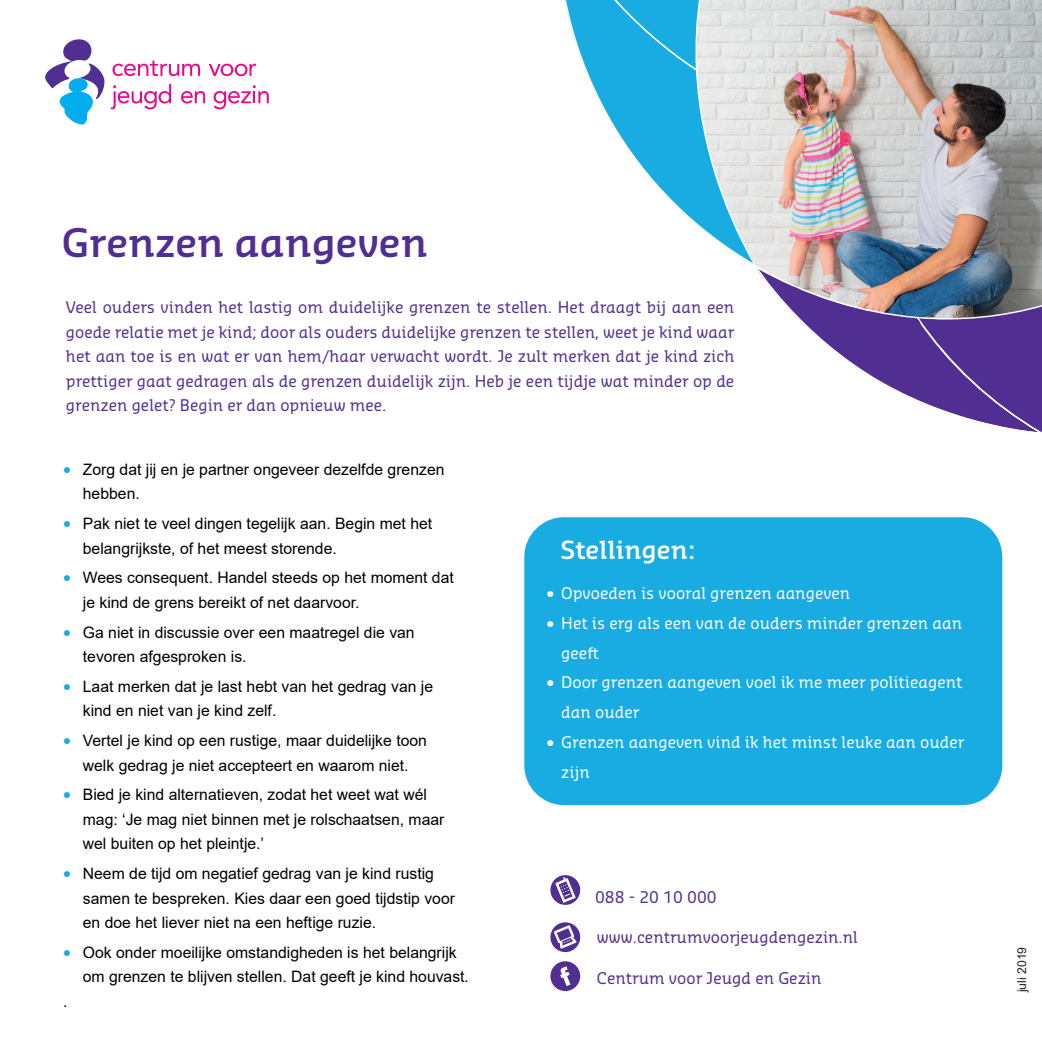
<style>
.page{position:relative;width:1042px;height:1042px;background:#fff}
.page>*{position:absolute;margin:0;border:0;box-sizing:border-box;transform-origin:0 0}
.titel{font:600 38.5px "Sansa Slab Pro";color:#502e92}
.stellingen{font:600 24.5px "Sansa Slab Pro";color:#fff}
.body_met_opsomming{font:15.75px/24.5px "Arial";color:#000001}
.inleiding_roze{font:15.75px/24.5px "Sansa Slab Pro";color:#502e92;text-align:justify}
.opsomming_wit{font:15.75px/29.8px "Sansa Slab Pro";color:#fff}
.contacit{font:15.75px "Sansa Slab Pro";color:#502e92}
.t1{font:12.25px "Arial";color:#231f20}
.s1{font-family:"Sansa Slab Pro";color:#18ace3}
</style>
<div class="page">
<img style="left:564px;top:0;width:478px;height:432px">
<svg style="left:111px;top:84px;width:60px;height:25px"></svg>
<svg style="left:181px;top:91px;width:24px;height:12px"></svg>
<svg style="left:214px;top:85px;width:55px;height:24px"></svg>
<svg style="left:112px;top:61px;width:88px;height:15px"></svg>
<svg style="left:209px;top:64px;width:47px;height:12px"></svg>
<svg style="left:45px;top:39px;width:59px;height:85px"></svg>
<div style="left:524px;top:517px;width:478px;height:288px;background:#18ace3;border-radius:40px"></div>
<svg style="left:550px;top:875px;width:31px;height:30px"></svg>
<svg style="left:550px;top:922px;width:31px;height:31px"></svg>
<svg style="left:550px;top:961px;width:30px;height:30px"></svg>
<h1 class="titel" style="left:62px;top:217px;width:367px">Grenzen aangeven</h1>
<h2 class="inleiding_roze" style="left:66px;top:295px;width:670px">Veel ouders vinden het lastig om duidelijke grenzen te stellen. Het draagt bij aan een goede relatie met je kind; door als ouders duidelijke grenzen te stellen, weet je kind waar het aan toe is en wat er van hem/haar verwacht wordt. Je zult merken dat je kind zich prettiger gaat gedragen als de grenzen duidelijk zijn. Heb je een tijdje wat minder op de grenzen gelet? Begin er dan opnieuw mee.</h2>
<p class="body_met_opsomming" style="left:83px;top:457px;width:363px;text-indent:-20px"><span class="s1">•</span> Zorg dat jij en je partner ongeveer dezelfde grenzen hebben.</p>
<p class="body_met_opsomming" style="left:83px;top:511px;width:351px;text-indent:-20px"><span class="s1">•</span> Pak niet te veel dingen tegelijk aan. Begin met het belangrijkste, of het meest storende.</p>
<p class="body_met_opsomming" style="left:83px;top:565px;width:372px;text-indent:-20px"><span class="s1">•</span> Wees consequent. Handel steeds op het moment dat je kind de grens bereikt of net daarvoor.</p>
<p class="body_met_opsomming" style="left:83px;top:620px;width:333px;text-indent:-20px"><span class="s1">•</span> Ga niet in discussie over een maatregel die van tevoren afgesproken is.</p>
<p class="body_met_opsomming" style="left:83px;top:674px;width:352px;text-indent:-20px"><span class="s1">•</span> Laat merken dat je last hebt van het gedrag van je kind en niet van je kind zelf.</p>
<p class="body_met_opsomming" style="left:63px;top:728px;width:365px;text-align:center"><span class="s1">•</span> Vertel je kind op een rustige, maar duidelijke toon welk gedrag je niet accepteert en waarom niet.</p>
<p class="body_met_opsomming" style="left:83px;top:782px;width:363px;text-indent:-20px"><span class="s1">•</span> Bied je kind alternatieven, zodat het weet wat wél mag: ‘Je mag niet binnen met je rolschaatsen, maar wel buiten op het pleintje.’</p>
<p class="body_met_opsomming" style="left:83px;top:861px;width:374px;text-indent:-20px"><span class="s1">•</span> Neem de tijd om negatief gedrag van je kind rustig samen te bespreken. Kies daar een goed tijdstip voor en doe het liever niet na een heftige ruzie.</p>
<p class="body_met_opsomming" style="left:83px;top:940px;width:388px;text-indent:-20px"><span class="s1">•</span> Ook onder moeilijke omstandigheden is het belangrijk om grenzen te blijven stellen. Dat geeft je kind houvast.</p>
<p class="body_met_opsomming" style="left:63px;top:989px;width:6px">.</p>
<h3 class="stellingen" style="left:560px;top:534px;width:136px">Stellingen:</h3>
<p class="opsomming_wit" style="left:546px;top:578px;width:305px">• Opvoeden is vooral grenzen aangeven</p>
<p class="opsomming_wit" style="left:561px;top:607px;width:402px;text-indent:-15px">• Het is erg als een van de ouders minder grenzen aan geeft</p>
<p class="opsomming_wit" style="left:561px;top:667px;width:403px;text-indent:-15px">• Door grenzen aangeven voel ik me meer politieagent dan ouder</p>
<p class="opsomming_wit" style="left:561px;top:726px;width:404px;text-indent:-15px">• Grenzen aangeven vind ik het minst leuke aan ouder zijn</p>
<p class="contacit" style="left:595px;top:887px;width:123px">088 - 20 10 000</p>
<p class="inleiding_roze" style="left:597px;top:924px;width:262px">www.centrumvoorjeugdengezin.nl</p>
<p class="inleiding_roze" style="left:597px;top:965px;width:226px">Centrum voor Jeugd en Gezin</p>
<p class="t1" style="left:1013px;top:992px;width:47px;rotate:-90deg">juli 2019</p>
</div>
